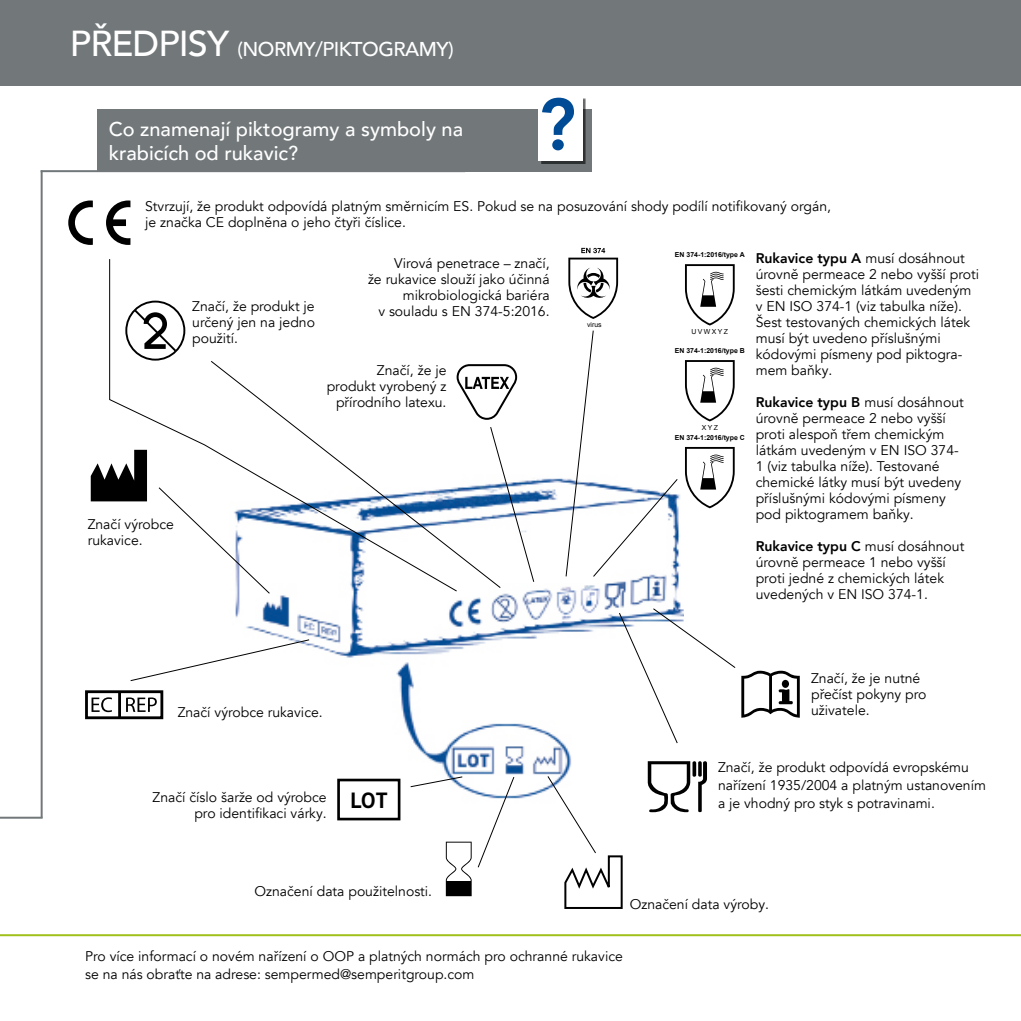
<style>
.page{position:relative;width:1021px;height:1021px;background:#fff}
.page>*{position:absolute;margin:0;border:0;box-sizing:border-box;transform-origin:0 0}
.t1{font:800 72px "Avenir LT Com";color:#004b96}
.t2{font:700 21.2px "News Gothic BT";color:#000}
.t3{font:500 20px/24px "Avenir LT Com";color:#fff}
.t4{font:500 20px "Avenir LT Com";letter-spacing:-.025em;color:#fff}
.t5{font:14px/16px "Avenir LT Com";color:#000}
.t6{font:700 7px "Arial";color:#000}
.t7{font:7px "Arial";color:#000}
.s1{font-size:36px}
.s2{font-weight:800}
</style>
<div class="page">
<img style="left:235px;top:478px;width:446px;height:336px">
<div style="left:0;top:0;width:1020px;height:85px;background:#72787a"></div>
<hr style="left:0;top:934px;width:1020px;height:2px;background:#a0c01b">
<div style="left:97px;top:109px;width:495px;height:63px;background:#72787a"></div>
<div style="left:541px;top:98px;width:45px;height:66px;background:#000;opacity:.6"></div>
<div style="left:538px;top:95px;width:45px;height:66px;background:#fff"></div>
<hr style="left:41px;top:170px;width:424px;height:2px;background:#72787a">
<hr style="left:41px;top:170px;width:2px;height:647px;background:#72787a">
<hr style="left:0;top:816px;width:43px;height:2px;background:#72787a">
<svg style="left:501px;top:364px;width:16px;height:44px"></svg>
<svg style="left:91px;top:463px;width:18px;height:38px"></svg>
<div style="left:85px;top:690px;width:78px;height:29px;border:3px solid #000"></div>
<hr style="left:118px;top:692px;width:3px;height:25px;background:#000">
<svg style="left:126px;top:697px;width:31px;height:15px"></svg>
<svg style="left:91px;top:697px;width:21px;height:15px"></svg>
<svg style="left:106px;top:200px;width:24px;height:45px"></svg>
<svg style="left:68px;top:200px;width:25px;height:45px"></svg>
<svg style="left:647px;top:761px;width:43px;height:52px"></svg>
<svg style="left:692px;top:761px;width:4px;height:15px"></svg>
<svg style="left:698px;top:761px;width:9px;height:52px"></svg>
<svg style="left:685px;top:264px;width:49px;height:61px"></svg>
<svg style="left:685px;top:360px;width:49px;height:61px"></svg>
<svg style="left:685px;top:447px;width:49px;height:61px"></svg>
<svg style="left:568px;top:248px;width:50px;height:71px"></svg>
<svg style="left:109px;top:259px;width:349px;height:333px"></svg>
<svg style="left:210px;top:360px;width:291px;height:229px"></svg>
<svg style="left:489px;top:426px;width:46px;height:157px"></svg>
<svg style="left:158px;top:486px;width:113px;height:108px"></svg>
<svg style="left:130px;top:638px;width:180px;height:44px"></svg>
<svg style="left:409px;top:775px;width:54px;height:13px"></svg>
<svg style="left:477px;top:775px;width:38px;height:93px"></svg>
<svg style="left:546px;top:775px;width:77px;height:134px"></svg>
<svg style="left:618px;top:607px;width:181px;height:137px"></svg>
<svg style="left:565px;top:330px;width:113px;height:248px"></svg>
<div style="left:337px;top:778px;width:63px;height:42px;border:3px solid #000"></div>
<svg style="left:446px;top:841px;width:25px;height:55px"></svg>
<div style="left:446px;top:881px;width:25px;height:14px;background:#000"></div>
<h3 class="t4" style="left:70px;top:37px;width:385px"><span class="s1">PŘEDPISY</span> (NORMY/PIKTOGRAMY)</h3>
<h3 class="t3" style="left:109px;top:117px;width:356px">Co znamenají piktogramy a symboly na krabicích od rukavic?</h3>
<h1 class="t1" style="left:538px;top:82px;width:39px">?</h1>
<p class="t5" style="left:145px;top:198px;width:687px">Stvrzují, že produkt odpovídá platným směrnicím ES. Pokud se na posuzování shody podílí notifikovaný orgán, je značka CE doplněna o jeho čtyři číslice.</p>
<p class="t5" style="left:88px;top:516px;width:88px">Značí výrobce rukavice.</p>
<p class="t5" style="left:192px;top:299px;width:124px;text-align:justify">Značí, že produkt je určený jen na jedno použití.</p>
<p class="t5" style="left:368px;top:255px;width:183px;text-align:right">Virová penetrace – značí,<br>že rukavice slouží jako účinná mikrobiologická bariéra<br>v souladu s EN 374-5:2016.</p>
<p class="t5" style="left:755px;top:250px;width:225px"><span class="s2">Rukavice typu A</span> musí dosáhnout úrovně permeace 2 nebo vyšší proti šesti chemickým látkám uvedeným v EN ISO 374-1 (viz tabulka níže).<br>Šest testovaných chemických látek musí být uvedeno příslušnými kódovými písmeny pod piktogra&shy;mem baňky.</p>
<p class="t5" style="left:755px;top:394px;width:209px"><span class="s2">Rukavice typu B</span> musí dosáhnout úrovně permeace 2 nebo vyšší proti alespoň třem chemickým látkám uvedeným v EN ISO 374-<br>1 (viz tabulka níže). Testované chemické látky musí být uvedeny příslušnými kódovými písmeny pod piktogramem baňky.</p>
<p class="t5" style="left:755px;top:538px;width:210px"><span class="s2">Rukavice typu C</span> musí dosáhnout úrovně permeace 1 nebo vyšší proti jedné z chemických látek uvedených v EN ISO 374-1.</p>
<p class="t6" style="left:675px;top:250px;width:71px">EN 374-1:2016/type A</p>
<p class="t7" style="left:587px;top:320px;width:16px">virus</p>
<p class="t7" style="left:691px;top:327px;width:38px">U V W X Y Z</p>
<p class="t6" style="left:675px;top:346px;width:71px">EN 374-1:2016/type B</p>
<p class="t5" style="left:327px;top:362px;width:121px;text-align:right">Značí, že je produkt vyrobený z přírodního latexu.</p>
<p class="t7" style="left:701px;top:423px;width:18px">X Y Z</p>
<p class="t6" style="left:675px;top:433px;width:71px">EN 374-1:2016/type C</p>
<p class="t5" style="left:178px;top:704px;width:146px">Značí výrobce rukavice.</p>
<p class="t5" style="left:153px;top:789px;width:176px;text-align:right">Značí číslo šarže od výrobce pro identifikaci várky.</p>
<h2 class="t2" style="left:350px;top:787px;width:39px">LOT</h2>
<p class="t5" style="left:811px;top:670px;width:117px">Značí, že je nutné přečíst pokyny pro uživatele.</p>
<p class="t5" style="left:718px;top:758px;width:269px;line-height:18px">Značí, že produkt odpovídá evropskému nařízení 1935/2004 a platným ustanovením a je vhodný pro styk s potravinami.</p>
<p class="t5" style="left:254px;top:883px;width:179px">Označení data použitelnosti.</p>
<p class="t5" style="left:629px;top:896px;width:141px">Označení data výroby.</p>
<p class="t5" style="left:85px;top:947px;width:539px;line-height:18px">Pro více informací o novém nařízení o OOP a platných normách pro ochranné rukavice se na nás obraťte na adrese: sempermed@semperitgroup.com</p>
</div>
